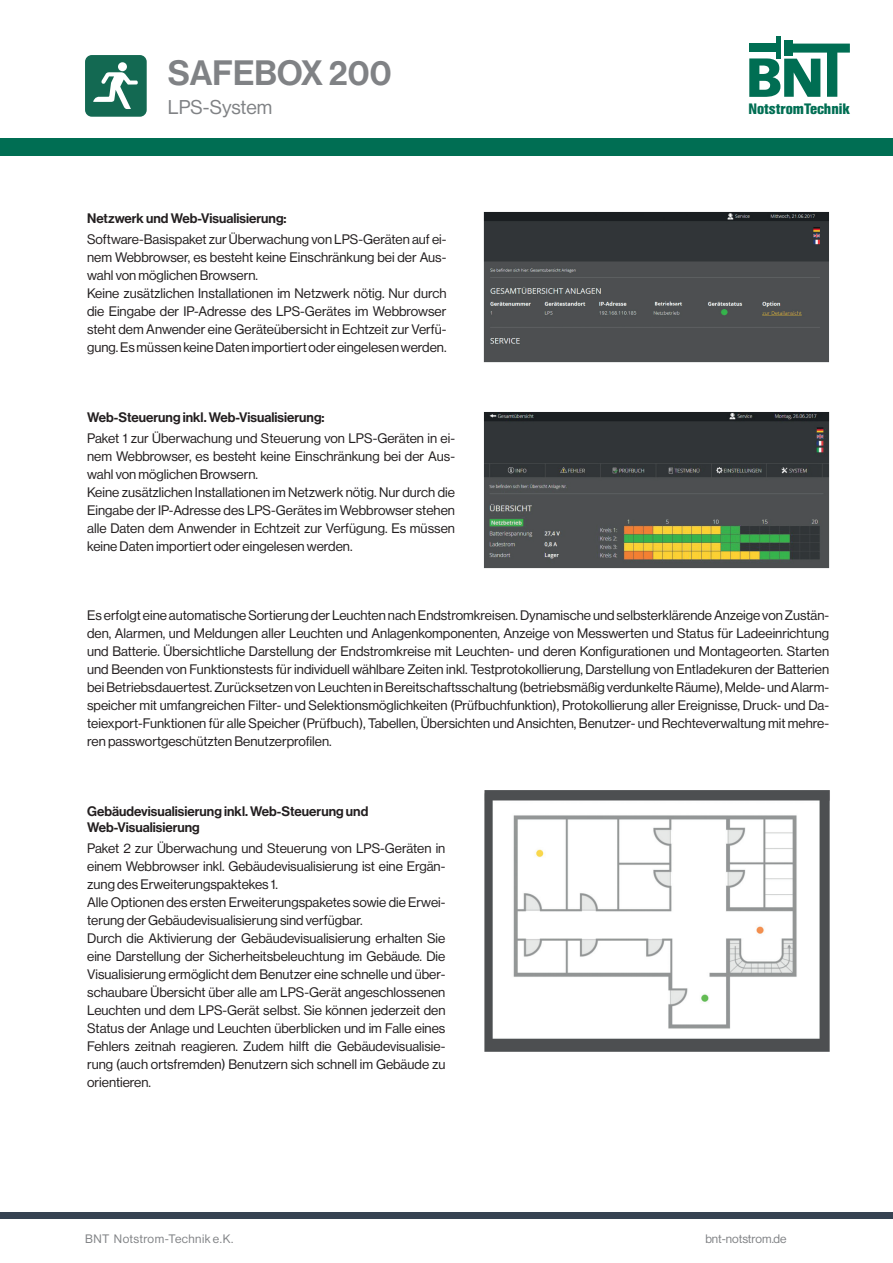
<style>
.page{position:relative;width:893px;height:1263px;background:#fff}
.page>*{position:absolute;margin:0;border:0;box-sizing:border-box;transform-origin:0 0}
.t1{font:34.5px "N Haas Grotesk DS Std 65 Md";color:#808285}
.t2{font:19.5px "N Haas Grotesk DS Std 55 Rg";color:#808285}
.t3{font:700 15px "Helvetica Con BQ";color:#006e53}
.t4{font:13.5px/18px "N Haas Grotesk DS Std 55 Rg";color:#231f20}
.t5{font:13.5px/16.2px "N Haas Grotesk DS Std 65 Md";color:#231f20}
.t6{font:12px "N Haas Grotesk DS Std 55 Rg";letter-spacing:.015em;color:#808285}
</style>
<div class="page">
<svg style="left:749px;top:44px;width:101px;height:53px"></svg>
<div style="left:784px;top:40px;width:9px;height:16px;background:#006e53"></div>
<div style="left:749px;top:43px;width:31px;height:9px;background:#006e53"></div>
<hr style="left:776px;top:36px;width:4px;height:23px;background:#006e53">
<div style="left:0;top:138px;width:893px;height:17px;background:#006e53"></div>
<div style="left:86px;top:56px;width:59px;height:59px;background:#136952;border-radius:5px"></div>
<div style="left:85px;top:55px;width:62px;height:62px;border:3px solid #136952;border-radius:5px"></div>
<div style="left:118px;top:62px;width:9px;height:9px;background:#fff;border-radius:50%"></div>
<svg style="left:93px;top:72px;width:45px;height:37px"></svg>
<div style="left:0;top:1212px;width:893px;height:6px;background:#364352"></div>
<img style="left:483px;top:212px;width:346px;height:151px">
<img style="left:483px;top:412px;width:347px;height:157px">
<img style="left:484px;top:790px;width:346px;height:262px">
<h1 class="t1" style="left:168px;top:53px;width:225px">SAFEBOX 200</h1>
<h2 class="t2" style="left:168px;top:96px;width:106px">LPS-System</h2>
<p class="t5" style="left:87px;top:210px;width:201px">Netzwerk und Web-Visualisierung:</p>
<p class="t4" style="left:87px;top:230px;width:361px">Software-Basispaket zur Überwachung von LPS-Geräten auf ei&shy;nem Webbrowser, es besteht keine Einschränkung bei der Aus&shy;wahl von möglichen Browsern.<br>Keine zusätzlichen Installationen im Netzwerk nötig. Nur durch die Eingabe der IP-Adresse des LPS-Gerätes im Webbrowser steht dem Anwender eine Geräteübersicht in Echtzeit zur Verfü&shy;gung. Es müssen keine Daten importiert oder eingelesen werden.</p>
<p class="t5" style="left:87px;top:410px;width:239px">Web-Steuerung inkl. Web-Visualisierung:</p>
<p class="t4" style="left:87px;top:430px;width:369px">Paket 1 zur Überwachung und Steuerung von LPS-Geräten in ei&shy;nem Webbrowser, es besteht keine Einschränkung bei der Aus&shy;wahl von möglichen Browsern.<br>Keine zusätzlichen Installationen im Netzwerk nötig. Nur durch die Eingabe der IP-Adresse des LPS-Gerätes im Webbrowser stehen alle Daten dem Anwender in Echtzeit zur Verfügung. Es müssen keine Daten importiert oder eingelesen werden.</p>
<p class="t3" style="left:748px;top:100px;width:103px">NotstromTechnik</p>
<p class="t4" style="left:87px;top:607px;width:744px;text-align:justify">Es erfolgt eine automatische Sortierung der Leuchten nach Endstromkreisen. Dynamische und selbsterklärende Anzeige von Zustän&shy;den, Alarmen, und Meldungen aller Leuchten und Anlagenkomponenten, Anzeige von Messwerten und Status für Ladeeinrichtung und Batterie. Übersichtliche Darstellung der Endstromkreise mit Leuchten- und deren Konfigurationen und Montageorten. Starten und Beenden von Funktionstests für individuell wählbare Zeiten inkl. Testprotokollierung, Darstellung von Entladekuren der Batterien bei Betriebsdauertest. Zurücksetzen von Leuchten in Bereitschaftsschaltung (betriebsmäßig verdunkelte Räume), Melde- und Alarm&shy;speicher mit umfangreichen Filter- und Selektionsmöglichkeiten (Prüfbuchfunktion), Protokollierung aller Ereignisse, Druck- und Da&shy;teiexport-Funktionen für alle Speicher (Prüfbuch), Tabellen, Übersichten und Ansichten, Benutzer- und Rechteverwaltung mit mehre&shy;ren passwortgeschützten Benutzerprofilen.</p>
<p class="t5" style="left:87px;top:803px;width:283px">Gebäudevisualisierung inkl. Web-Steuerung und<br>Web-Visualisierung</p>
<p class="t4" style="left:87px;top:839px;width:360px">Paket 2 zur Überwachung und Steuerung von LPS-Geräten in einem Webbrowser inkl. Gebäudevisualisierung ist eine Ergän&shy;zung des Erweiterungspaktekes 1.<br>Alle Optionen des ersten Erweiterungspaketes sowie die Erwei&shy;terung der Gebäudevisualisierung sind verfügbar.<br>Durch die Aktivierung der Gebäudevisualisierung erhalten Sie eine Darstellung der Sicherheitsbeleuchtung im Gebäude. Die Visualisierung ermöglicht dem Benutzer eine schnelle und über&shy;schaubare Übersicht über alle am LPS-Gerät angeschlossenen Leuchten und dem LPS-Gerät selbst. Sie können jederzeit den Status der Anlage und Leuchten überblicken und im Falle eines Fehlers zeitnah reagieren. Zudem hilft die Gebäudevisualisie&shy;rung (auch ortsfremden) Benutzern sich schnell im Gebäude zu orientieren.</p>
<p class="t6" style="left:85px;top:1231px;width:150px">BNT Notstrom-Technik e.K.</p>
<p class="t6" style="left:705px;top:1231px;width:83px">bnt-notstrom.de</p>
</div>
